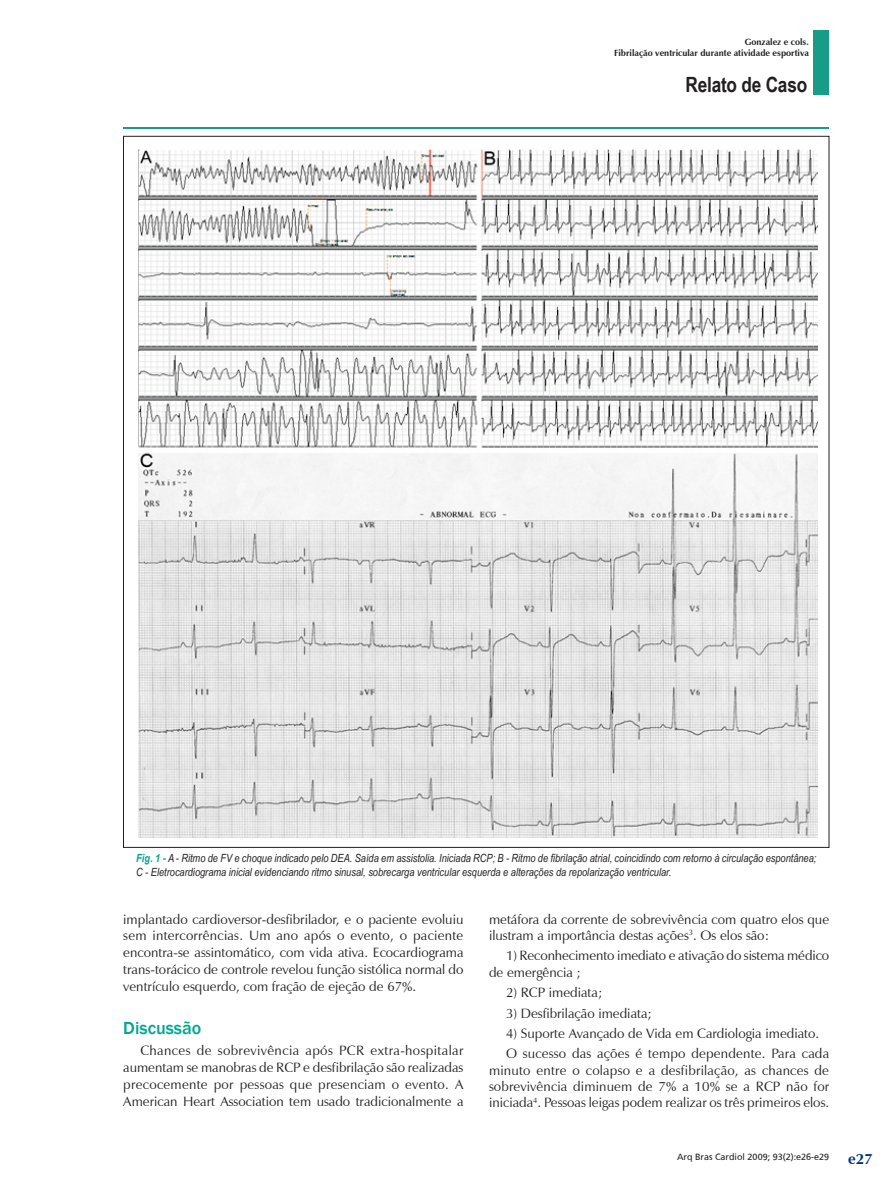
<style>
.page{position:relative;width:893px;height:1191px;background:#fff}
.page>*{position:absolute;margin:0;border:0;box-sizing:border-box;transform-origin:0 0}
.t1{font:700 21px "Arial Narrow";letter-spacing:-.01em;color:#231f20}
.Títulos__textos{font:500 18px "Franklin Gothic";color:#00a78e}
.t2{font:700 15px "Zapf Humanist 601 BT";color:#013775}
.Texto{font:13.5px/16.8px "Zapf Humanist 601 BT";color:#231f20;text-align:justify}
._04_FIGURA_ref{font:italic 11.25px/13.5px "Arial Narrow";color:#231f20}
.t3{font:700 9px "Zapf Humanist 601 BT";color:#231f20}
.t4{font:9px "Frutiger";color:#231f20}
.s1{font-weight:700;color:#00a78e}
</style>
<div class="page">
<hr style="left:123px;top:127px;width:706px;height:1px;background:#189c88">
<div style="left:813px;top:30px;width:16px;height:64px;background:#189c88"></div>
<img style="left:138px;top:150px;width:679px;height:688px">
<p class="t3" style="left:745px;top:36px;width:66px">Gonzalez e cols.</p>
<p class="t3" style="left:614px;top:47px;width:196px">Fibrilação ventricular durante atividade esportiva</p>
<p class="t1" style="left:685px;top:69px;width:123px">Relato de Caso</p>
<p class="_04_FIGURA_ref" style="left:136px;top:851px;width:682px"><span class="s1">Fig. 1 -</span> A - Ritmo de FV e choque indicado pelo DEA. Saída em assistolia. Iniciada RCP; B - Ritmo de fibrilação atrial, coincidindo com retorno à circulação espontânea;<br>C - Eletrocardiograma inicial evidenciando ritmo sinusal, sobrecarga ventricular esquerda e alterações da repolarização ventricular.</p>
<p class="Texto" style="left:123px;top:910px;width:342px">implantado cardioversor-desfibrilador, e o paciente evoluiu sem intercorrências. Um ano após o evento, o paciente encontra-se assintomático, com vida ativa. Ecocardiograma trans-torácico de controle revelou função sistólica normal do ventrículo esquerdo, com fração de ejeção de 67%.</p>
<p class="Títulos__textos" style="left:123px;top:1017px;width:80px">Discussão</p>
<p class="Texto" style="left:123px;top:1042px;width:342px;text-indent:17px">Chances de sobrevivência após PCR extra-hospitalar aumentam se manobras de RCP e desfibrilação são realizadas precocemente por pessoas que presenciam o evento. A American Heart Association tem usado tradicionalmente a</p>
<p class="Texto" style="left:489px;top:911px;width:342px;line-height:16.2px">metáfora da corrente de sobrevivência com quatro elos que ilustram a importância destas ações<sup>3</sup>. Os elos são:</p>
<p class="Texto" style="left:489px;top:947px;width:342px;line-height:16.2px;text-indent:17px">1) Reconhecimento imediato e ativação do sistema médico de emergência ;</p>
<p class="Texto" style="left:506px;top:984px;width:98px">2) RCP imediata;</p>
<p class="Texto" style="left:506px;top:1004px;width:147px">3) Desfibrilação imediata;</p>
<p class="Texto" style="left:506px;top:1025px;width:315px">4) Suporte Avançado de Vida em Cardiologia imediato.</p>
<p class="Texto" style="left:489px;top:1045px;width:342px;line-height:16.2px;text-indent:17px">O sucesso das ações é tempo dependente. Para cada minuto entre o colapso e a desfibrilação, as chances de sobrevivência diminuem de 7% a 10% se a RCP não for iniciada<sup>4</sup>. Pessoas leigas podem realizar os três primeiros elos.</p>
<p class="t4" style="left:677px;top:1151px;width:154px">Arq Bras Cardiol 2009; 93(2):e26-e29</p>
<p class="t2" style="left:848px;top:1149px;width:26px">e27</p>
</div>
